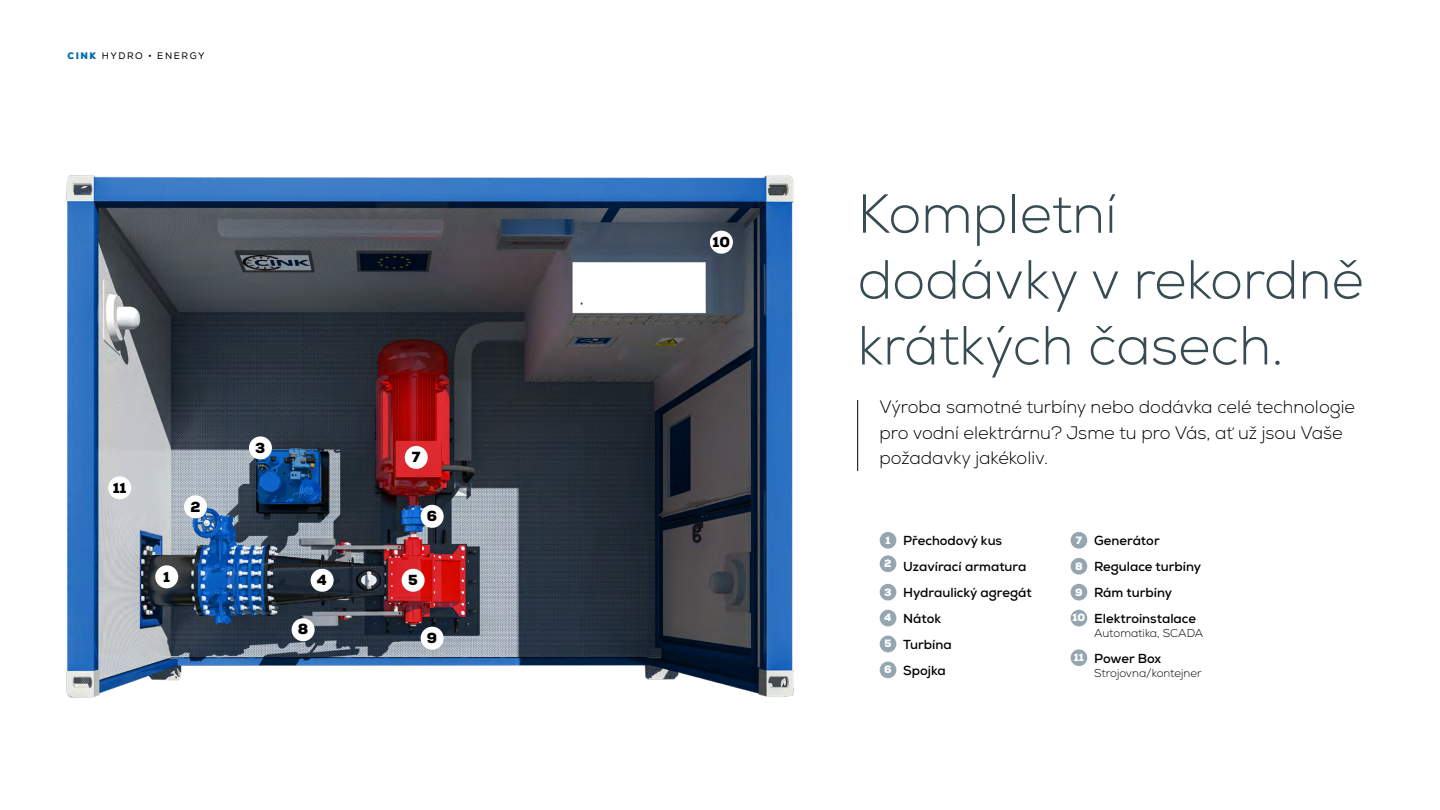
<style>
.page{position:relative;width:1440px;height:810px;background:#fff}
.page>*{position:absolute;margin:0;border:0;box-sizing:border-box;transform-origin:0 0}
.t1{font:300 54.9px/65.8px "Nexa";color:#364c52}
.t2{font:300 18px/25.5px "Nexa";color:#000}
.t3{font:900 14.55px "Nexa";color:#000}
.t4{font:700 13.05px/26px "Nexa";color:#000}
.t5{font:300 11.4px "Nexa";color:#000}
.t6{font:9.45px "Nexa";letter-spacing:.165em;color:#000}
.s1{font-weight:900;color:#0069b4}
.s2{font-weight:900;font-size:10.57px;color:#fff}
</style>
<div class="page">
<div style="left:880px;top:532px;width:16px;height:17px;background:#95a6b0;border-radius:50%"></div>
<div style="left:880px;top:555px;width:16px;height:17px;background:#95a6b0;border-radius:50%"></div>
<div style="left:880px;top:584px;width:16px;height:17px;background:#95a6b0;border-radius:50%"></div>
<div style="left:880px;top:610px;width:16px;height:16px;background:#95a6b0;border-radius:50%"></div>
<div style="left:880px;top:636px;width:16px;height:16px;background:#95a6b0;border-radius:50%"></div>
<div style="left:880px;top:662px;width:16px;height:16px;background:#95a6b0;border-radius:50%"></div>
<div style="left:1071px;top:532px;width:16px;height:17px;background:#95a6b0;border-radius:50%"></div>
<div style="left:1071px;top:558px;width:16px;height:17px;background:#95a6b0;border-radius:50%"></div>
<div style="left:1071px;top:584px;width:16px;height:17px;background:#95a6b0;border-radius:50%"></div>
<div style="left:1071px;top:610px;width:16px;height:16px;background:#95a6b0;border-radius:50%"></div>
<div style="left:1071px;top:649px;width:16px;height:17px;background:#95a6b0;border-radius:50%"></div>
<hr style="left:857px;top:400px;width:1px;height:71px;background:#000">
<img style="left:66px;top:175px;width:728px;height:523px">
<div style="left:155px;top:565px;width:23px;height:23px;background:#fff;border-radius:50%"></div>
<div style="left:108px;top:476px;width:23px;height:23px;background:#fff;border-radius:50%"></div>
<div style="left:184px;top:495px;width:23px;height:23px;background:#fff;border-radius:50%"></div>
<div style="left:292px;top:618px;width:23px;height:23px;background:#fff;border-radius:50%"></div>
<div style="left:249px;top:436px;width:23px;height:23px;background:#fff;border-radius:50%"></div>
<div style="left:311px;top:569px;width:23px;height:23px;background:#fff;border-radius:50%"></div>
<div style="left:402px;top:569px;width:23px;height:23px;background:#fff;border-radius:50%"></div>
<div style="left:421px;top:505px;width:23px;height:23px;background:#fff;border-radius:50%"></div>
<div style="left:405px;top:446px;width:23px;height:23px;background:#fff;border-radius:50%"></div>
<div style="left:421px;top:627px;width:23px;height:23px;background:#fff;border-radius:50%"></div>
<div style="left:710px;top:231px;width:23px;height:23px;background:#fff;border-radius:50%"></div>
<p class="t6" style="left:68px;top:50px;width:138px"><span class="s1">CINK</span> HYDRO • ENERGY</p>
<p class="t3" style="left:113px;top:478px;width:15px">11</p>
<p class="t3" style="left:190px;top:497px;width:12px">2</p>
<p class="t3" style="left:163px;top:567px;width:8px">1</p>
<p class="t3" style="left:255px;top:438px;width:12px">3</p>
<p class="t3" style="left:412px;top:448px;width:10px">7</p>
<p class="t3" style="left:427px;top:507px;width:12px">6</p>
<p class="t3" style="left:317px;top:571px;width:12px">4</p>
<p class="t3" style="left:408px;top:571px;width:11px">5</p>
<p class="t3" style="left:298px;top:620px;width:12px">8</p>
<p class="t3" style="left:427px;top:628px;width:12px">9</p>
<p class="t3" style="left:713px;top:232px;width:19px">10</p>
<h1 class="t1" style="left:858px;top:182px;width:508px">Kompletní<br>dodávky v rekordně krátkých časech.</h1>
<h2 class="t2" style="left:879px;top:395px;width:477px">Výroba samotné turbíny nebo dodávka celé technologie pro vodní elektrárnu? Jsme tu pro Vás, ať už jsou Vaše požadavky jakékoliv.</h2>
<p class="t4" style="left:884px;top:528px;width:149px"><span class="s2">1</span> Přechodový kus<br><sup>2</sup> Uzavírací armatura<br><span class="s2">3</span> Hydraulický agregát<br><span class="s2">4</span> Nátok<br><span class="s2">5</span> Turbína<br><span class="s2">6</span> Spojka</p>
<p class="t4" style="left:1072px;top:528px;width:130px"><span class="s2">7</span> Generátor<br><span class="s2">8</span> Regulace turbíny<br><span class="s2">9</span> Rám turbíny<br><span class="s2">10</span> Elektroinstalace</p>
<p class="t5" style="left:1094px;top:626px;width:111px">Automatika, SCADA</p>
<p class="t4" style="left:1074px;top:645px;width:89px"><span class="s2">11</span> Power Box</p>
<p class="t5" style="left:1094px;top:666px;width:109px">Strojovna/kontejner</p>
</div>
